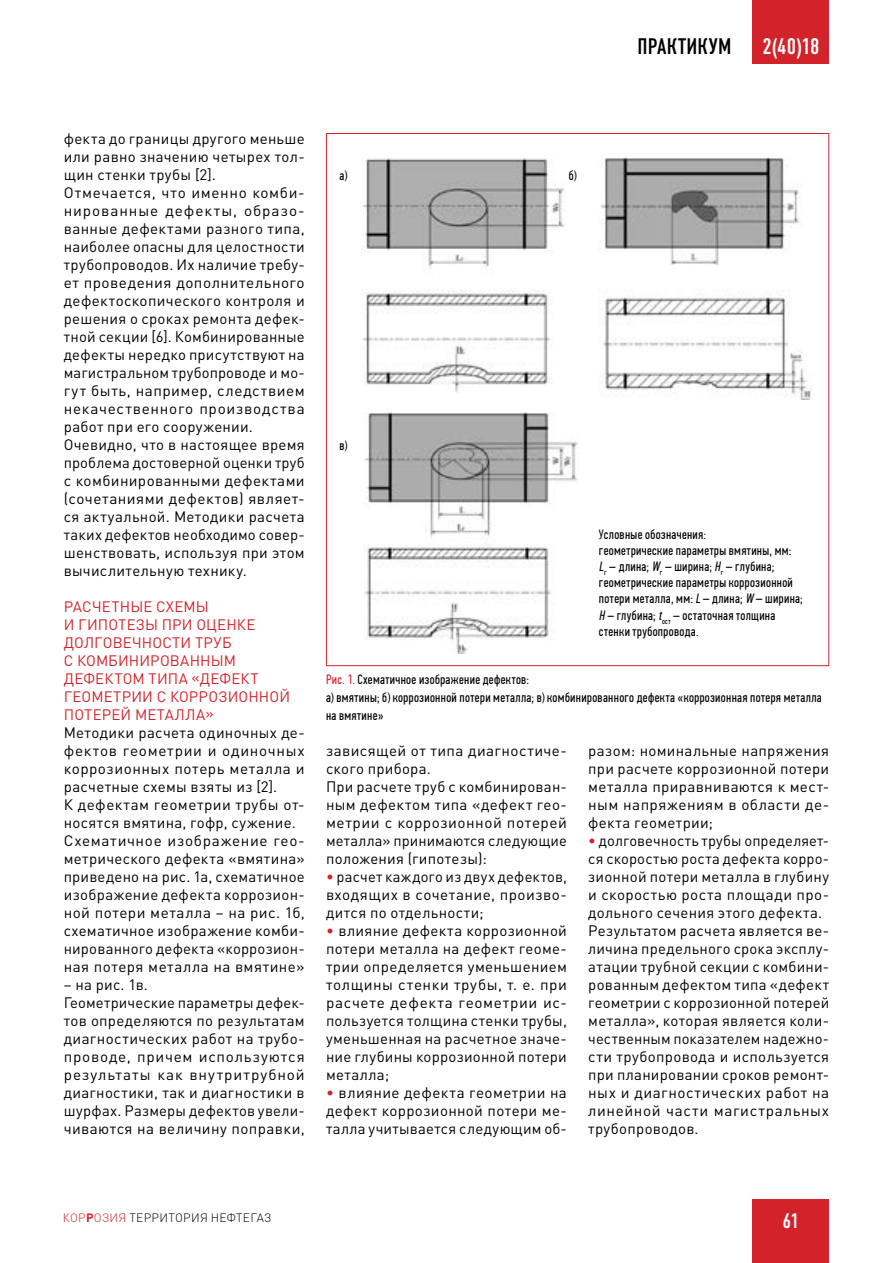
<style>
.page{position:relative;width:893px;height:1263px;background:#fff}
.page>*{position:absolute;margin:0;border:0;box-sizing:border-box;transform-origin:0 0}
.t1{font:22.5px "DIN Condensed C";letter-spacing:.02em;color:#000}
.t2{font:22.5px "DIN Condensed C";color:#fff}
.t3{font:21px "DIN Condensed C";color:#fff}
.t4{font:15px/18px "DIN Pro";letter-spacing:.025em;color:#000}
.t5{font:15px/18px "DIN Pro";letter-spacing:.01em;color:#d2232a}
.t6{font:13.5px/16.2px "PF Din Text Comp Pro";letter-spacing:.025em;color:#000}
.t7{font:300 12px "DIN Pro";letter-spacing:.02em;color:#000}
.s1{font-style:italic}
.s2{color:#d2232a}
.s3{font-weight:700;color:#d2232a}
</style>
<div class="page">
<div style="left:753px;top:1199px;width:76px;height:64px;background:#d2232a"></div>
<div style="left:753px;top:0;width:76px;height:64px;background:#d2232a"></div>
<img style="left:361px;top:158px;width:204px;height:235px">
<img style="left:601px;top:158px;width:210px;height:241px">
<img style="left:364px;top:413px;width:214px;height:240px">
<h1 class="t1" style="left:638px;top:34px;width:95px">ПРАКТИКУМ</h1>
<h1 class="t2" style="left:762px;top:34px;width:59px">2(40)18</h1>
<p class="t4" style="left:64px;top:129px;width:242px">фекта до границы другого меньше или равно значению четырех тол&shy;щин стенки трубы [2].<br>Отмечается, что именно комби&shy;нированные дефекты, образо&shy;ванные дефектами разного типа, наиболее опасны для целостности трубопроводов. Их наличие требу&shy;ет проведения дополнительного дефектоскопического контроля и решения о сроках ремонта дефек&shy;тной секции [6]. Комбинированные дефекты нередко присутствуют на магистральном трубопроводе и мо&shy;гут быть, например, следствием некачественного производства работ при его сооружении.<br>Очевидно, что в настоящее время проблема достоверной оценки труб с комбинированными дефектами (сочетаниями дефектов) являет&shy;ся актуальной. Методики расчета таких дефектов необходимо совер&shy;шенствовать, используя при этом вычислительную технику.</p>
<p class="t5" style="left:64px;top:597px;width:228px">РАСЧЕТНЫЕ СХЕМЫ<br>И ГИПОТЕЗЫ ПРИ ОЦЕНКЕ<br>ДОЛГОВЕЧНОСТИ ТРУБ<br>С КОМБИНИРОВАННЫМ<br>ДЕФЕКТОМ ТИПА «ДЕФЕКТ<br>ГЕОМЕТРИИ С КОРРОЗИОННОЙ<br>ПОТЕРЕЙ МЕТАЛЛА»</p>
<p class="t4" style="left:64px;top:723px;width:242px">Методики расчета одиночных де&shy;фектов геометрии и одиночных коррозионных потерь металла и расчетные схемы взяты из [2].<br>К дефектам геометрии трубы от&shy;носятся вмятина, гофр, сужение.<br>Схематичное изображение гео&shy;метрического дефекта «вмятина» приведено на рис. 1а, схематичное изображение дефекта коррозион&shy;ной потери металла – на рис. 1б, схематичное изображение комби&shy;нированного дефекта «коррозион&shy;ная потеря металла на вмятине»</p>
<p class="t4" style="left:64px;top:975px;width:242px">– на рис. 1в.<br>Геометрические параметры дефек&shy;тов определяются по результатам диагностических работ на трубо&shy;проводе, причем используются результаты как внутритрубной диагностики, так и диагностики в шурфах. Размеры дефектов увели&shy;чиваются на величину поправки,</p>
<p class="t6" style="left:340px;top:167px;width:9px">а)</p>
<p class="t6" style="left:569px;top:167px;width:9px">б)</p>
<p class="t6" style="left:340px;top:437px;width:9px">в)</p>
<p class="t6" style="left:599px;top:526px;width:205px">Условные обозначения:<br>геометрические параметры вмятины, мм:<br><span class="s1">L</span><sub>г</sub> – длина; <span class="s1">W</span><sub>г</sub> – ширина; <span class="s1">H</span><sub>г</sub> – глубина; геометрические параметры коррозионной потери металла, мм: <span class="s1">L</span>– длина; <span class="s1">W</span> – ширина; <span class="s1">H</span> – глубина; <span class="s1">t</span><sub>ост</sub> – остаточная толщина стенки трубопровода.</p>
<p class="t6" style="left:326px;top:671px;width:497px;line-height:18px"><span class="s2">Рис. 1.</span> Схематичное изображение дефектов:<br>а) вмятины; б) коррозионной потери металла; в) комбинированного дефекта «коррозионная потеря металла на вмятине»</p>
<p class="t4" style="left:326px;top:741px;width:242px">зависящей от типа диагностиче&shy;ского прибора.<br>При расчете труб с комбинирован&shy;ным дефектом типа «дефект гео&shy;метрии с коррозионной потерей металла» принимаются следующие положения (гипотезы):</p>
<p class="t4" style="left:326px;top:867px;width:242px;text-align:justify"><span class="s2">•</span> расчет каждого из двух дефектов, входящих в сочетание, произво&shy;дится по отдельности;</p>
<p class="t4" style="left:326px;top:921px;width:242px;text-align:justify"><span class="s2">•</span> влияние дефекта коррозионной потери металла на дефект геоме&shy;трии определяется уменьшением толщины стенки трубы, т. е. при расчете дефекта геометрии ис&shy;пользуется толщина стенки трубы, уменьшенная на расчетное значе&shy;ние глубины коррозионной потери металла;</p>
<p class="t4" style="left:326px;top:1083px;width:242px;text-align:justify"><span class="s2">•</span> влияние дефекта геометрии на дефект коррозионной потери ме&shy;талла учитывается следующим об-</p>
<p class="t4" style="left:588px;top:741px;width:242px;text-align:justify">разом: номинальные напряжения при расчете коррозионной потери металла приравниваются к мест&shy;ным напряжениям в области де&shy;фекта геометрии;</p>
<p class="t4" style="left:588px;top:831px;width:242px"><span class="s2">•</span> долговечность трубы определяет&shy;ся скоростью роста дефекта корро&shy;зионной потери металла в глубину и скоростью роста площади про&shy;дольного сечения этого дефекта.<br>Результатом расчета является ве&shy;личина предельного срока эксплу&shy;атации трубной секции с комбини&shy;рованным дефектом типа «дефект геометрии с коррозионной потерей металла», которая является коли&shy;чественным показателем надежно&shy;сти трубопровода и используется при планировании сроков ремонт&shy;ных и диагностических работ на линейной части магистральных трубопроводов.</p>
<p class="t7" style="left:63px;top:1210px;width:211px"><span class="s2">КОР</span><span class="s3">Р</span><span class="s2">ОЗИЯ</span> ТЕРРИТОРИЯ НЕФТЕГАЗ</p>
<h2 class="t3" style="left:783px;top:1208px;width:18px">61</h2>
</div>
